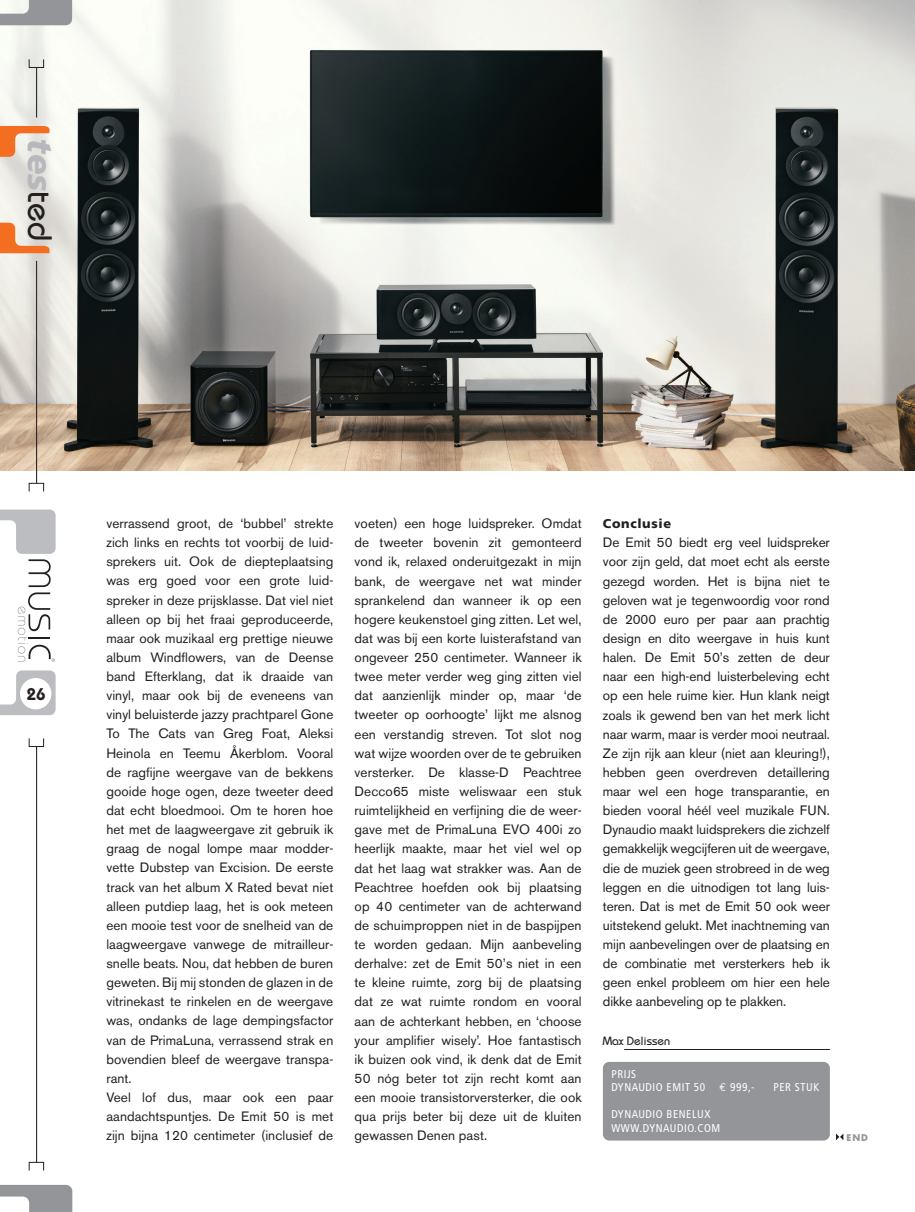
<style>
.page{position:relative;width:915px;height:1212px;background:#fff}
.page>*{position:absolute;margin:0;border:0;box-sizing:border-box;transform-origin:0 0}
.t1{font:italic 900 33.9px "Frutiger";color:#b7b8bb}
.t2{font:600 16.95px "Bauhaus";color:#231f20}
.t3{font:13.5px/19.2px "Akzidenz Grotesk BE";letter-spacing:.005em;color:#231f20;text-align:justify}
.t4{font:900 12.75px "Frutiger";letter-spacing:.05em;color:#231f20}
.t5{font:500 12px "Bauhaus";color:#231f20}
.t6{font:condensed 11.25px/13.5px "Frutiger";letter-spacing:.05em;color:#fff}
.t7{font:700 9px "Futura";color:#939598}
.s1{font-family:"Bauhaus";font-weight:500;font-style:normal;color:#231f20}
.s2{font-family:"Euro Mono";font-stretch:normal}
</style>
<div class="page">
<div style="left:602px;top:1062px;width:227px;height:78px;background:#939598;border-radius:6px"></div>
<svg style="left:836px;top:1133px;width:7px;height:7px"></svg>
<hr style="left:624px;top:1049px;width:205px;height:1px;background:#231f20">
<img style="left:0;top:0;width:914px;height:471px">
<svg style="left:0;top:0;width:72px;height:25px"></svg>
<svg style="left:0;top:670px;width:56px;height:45px"></svg>
<svg style="left:0;top:1185px;width:72px;height:27px"></svg>
<hr style="left:36px;top:67px;width:1px;height:51px;background:#231f20">
<div style="left:29px;top:59px;width:15px;height:9px;border:1px solid #231f20"></div>
<hr style="left:36px;top:746px;width:1px;height:416px;background:#231f20">
<div style="left:29px;top:738px;width:15px;height:9px;border:1px solid #231f20"></div>
<div style="left:29px;top:1162px;width:15px;height:9px;border:1px solid #231f20"></div>
<div style="left:20px;top:678px;width:31px;height:31px;background:#fff;border-radius:50%"></div>
<div style="left:29px;top:483px;width:15px;height:9px;border:1px solid #231f20"></div>
<hr style="left:36px;top:261px;width:1px;height:222px;background:#231f20">
<svg style="left:0;top:223px;width:49px;height:30px"></svg>
<svg style="left:0;top:126px;width:49px;height:31px;background:#eeb089"></svg>
<svg style="left:0;top:510px;width:56px;height:152px"></svg>
<h1 class="t1" style="left:60px;top:138px;width:104px;rotate:90deg">tes<span class="s1">ted</span></h1>
<p class="t2" style="left:27px;top:684px;width:20px">26</p>
<p class="t3" style="left:106px;top:514px;width:228px;text-align:left">verrassend groot, de ‘bubbel’ strekte zich links en rechts tot voorbij de luid&shy;sprekers uit. Ook de diepteplaatsing was erg goed voor een grote luid&shy;spreker in deze prijsklasse. Dat viel niet alleen op bij het fraai geproduceerde, maar ook muzikaal erg prettige nieuwe album Windflowers, van de Deense band Efterklang, dat ik draaide van vinyl, maar ook bij de eveneens van vinyl beluisterde jazzy prachtparel Gone To The Cats van Greg Foat, Aleksi Heinola en Teemu Åkerblom. Vooral de ragfijne weergave van de bekkens gooide hoge ogen, deze tweeter deed dat echt bloedmooi. Om te horen hoe het met de laagweergave zit gebruik ik graag de nogal lompe maar modder&shy;vette Dubstep van Excision. De eerste track van het album X Rated bevat niet alleen putdiep laag, het is ook meteen een mooie test voor de snelheid van de laagweergave vanwege de mitrailleur&shy;snelle beats. Nou, dat hebben de buren geweten. Bij mij stonden de glazen in de vitrinekast te rinkelen en de weergave was, ondanks de lage dempingsfactor van de PrimaLuna, verrassend strak en bovendien bleef de weergave transpa&shy;rant.<br>Veel lof dus, maar ook een paar aandachtspuntjes. De Emit 50 is met zijn bijna 120 centimeter (inclusief de</p>
<p class="t3" style="left:354px;top:514px;width:228px">voeten) een hoge luidspreker. Omdat de tweeter bovenin zit gemonteerd vond ik, relaxed onderuitgezakt in mijn bank, de weergave net wat minder sprankelend dan wanneer ik op een hogere keukenstoel ging zitten. Let wel, dat was bij een korte luisterafstand van ongeveer 250 centimeter. Wanneer ik twee meter verder weg ging zitten viel dat aanzienlijk minder op, maar ‘de tweeter op oorhoogte’ lijkt me alsnog een verstandig streven. Tot slot nog wat wijze woorden over de te gebruiken versterker. De klasse-D Peachtree Decco65 miste weliswaar een stuk ruimtelijkheid en verfijning die de weer&shy;gave met de PrimaLuna EVO 400i zo heerlijk maakte, maar het viel wel op dat het laag wat strakker was. Aan de Peachtree hoefden ook bij plaatsing op 40 centimeter van de achterwand de schuimproppen niet in de baspijpen te worden gedaan. Mijn aanbeveling derhalve: zet de Emit 50’s niet in een te kleine ruimte, zorg bij de plaatsing dat ze wat ruimte rondom en vooral aan de achterkant hebben, en ‘choose your amplifier wisely’. Hoe fantastisch ik buizen ook vind, ik denk dat de Emit 50 nóg beter tot zijn recht komt aan een mooie transistorversterker, die ook qua prijs beter bij deze uit de kluiten gewassen Denen past.</p>
<p class="t4" style="left:602px;top:516px;width:70px">Conclusie</p>
<p class="t3" style="left:602px;top:533px;width:228px">De Emit 50 biedt erg veel luidspreker voor zijn geld, dat moet echt als eerste gezegd worden. Het is bijna niet te geloven wat je tegenwoordig voor rond de 2000 euro per paar aan prachtig design en dito weergave in huis kunt halen. De Emit 50’s zetten de deur naar een high-end luisterbeleving echt op een hele ruime kier. Hun klank neigt zoals ik gewend ben van het merk licht naar warm, maar is verder mooi neutraal.<br>Ze zijn rijk aan kleur (niet aan kleuring!), hebben geen overdreven detaillering maar wel een hoge transparantie, en bieden vooral héél veel muzikale FUN.<br>Dynaudio maakt luidsprekers die zichzelf gemakkelijk wegcijferen uit de weergave, die de muziek geen strobreed in de weg leggen en die uitnodigen tot lang luis&shy;teren. Dat is met de Emit 50 ook weer uitstekend gelukt. Met inachtneming van mijn aanbevelingen over de plaatsing en de combinatie met versterkers heb ik geen enkel probleem om hier een hele dikke aanbeveling op te plakken.</p>
<p class="t5" style="left:602px;top:1033px;width:69px">Max Delissen</p>
<p class="t6" style="left:611px;top:1067px;width:95px">PRIJS<br>DYNAUDIO EMIT 50</p>
<p class="t6" style="left:719px;top:1081px;width:37px"><span class="s2">E</span> 999,-</p>
<p class="t6" style="left:773px;top:1081px;width:47px">PER STUK</p>
<p class="t6" style="left:611px;top:1108px;width:110px">DYNAUDIO BENELUX<br>WWW.DYNAUDIO.COM</p>
<p class="t7" style="left:846px;top:1131px;width:23px">END</p>
</div>
